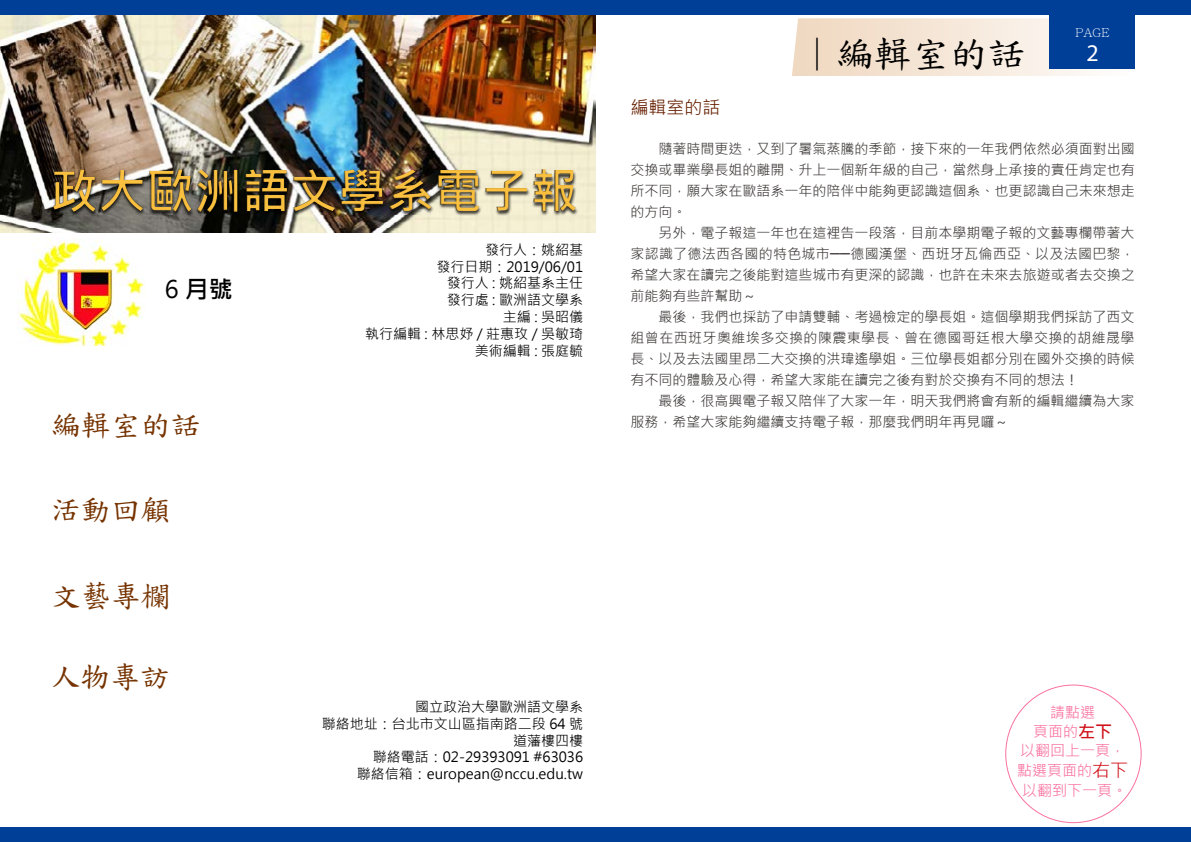
<style>
.page{position:relative;width:1191px;height:842px;background:#fff}
.page>*{position:absolute;margin:0;border:0;box-sizing:border-box;transform-origin:0 0}
.t1{font:700 48px "Microsoft Jheng Hei";color:#fac040}
.t2{font:38px "DF Kai Shu SB Estd BF";color:#000}
.t3{font:30px "DF Kai Shu SB Estd BF";color:#763300}
.t4{font:700 24px "Microsoft Jheng Hei";color:#000}
.t5{font:24px "Myriad Pro";color:#fff}
.t6{font:18px "Microsoft Jheng Hei";color:#662000}
.t7{font:15px/19.5px "Microsoft Jheng Hei";color:#fa71a0;text-align:center}
.t8{font:14px/21px "Microsoft Jheng Hei";color:#3e3a39;text-align:justify}
.t9{font:14px/16.8px "Microsoft Jheng Hei";color:#000;text-align:right}
.t10{font:300 12px "Adobe Ming Std";color:#fff}
.s1{font-weight:400}
.s2{font-size:36px}
.s3{font-weight:700;font-size:17px;color:#d0121b}
.s4{font-size:18px;color:#d0121b}
</style>
<div class="page">
<svg style="left:792px;top:18px;width:343px;height:58px;background:#f5e6d7"></svg>
<div style="left:0;top:0;width:624px;height:14px;background:#003f98"></div>
<div style="left:624px;top:0;width:567px;height:14px;background:#003f98"></div>
<div style="left:0;top:828px;width:624px;height:14px;background:#003f98"></div>
<div style="left:595px;top:828px;width:596px;height:14px;background:#003f98"></div>
<div style="left:1049px;top:12px;width:85px;height:57px;background:#003f98"></div>
<img style="left:0;top:15px;width:595px;height:217px">
<div style="left:41px;top:159px;width:599px;height:67px;background:#000;opacity:.75"></div>
<img style="left:17px;top:238px;width:128px;height:108px">
<h1 class="t1" style="left:50px;top:161px;width:530px">政大歐洲語文學系電子報</h1>
<h3 class="t4" style="left:165px;top:274px;width:69px"><span class="s1">6</span> 月號</h3>
<h3 class="t3" style="left:51px;top:410px;width:167px">編輯室的話</h3>
<h3 class="t3" style="left:51px;top:495px;width:137px">活動回顧</h3>
<h3 class="t3" style="left:51px;top:581px;width:122px">文藝專欄</h3>
<h3 class="t3" style="left:50px;top:662px;width:137px">人物專訪</h3>
<p class="t9" style="left:365px;top:241px;width:219px">發行人：姚紹基<br>發行日期：2019/06/01<br>發行人 : 姚紹基系主任<br>發行處 : 歐洲語文學系<br>主編 : 吳昭儀<br>執行編輯 : 林思妤 / 莊惠玫 / 吳敏琦美術編輯 : 張庭毓</p>
<p class="t9" style="left:322px;top:698px;width:263px">國立政治大學歐洲語文學系<br>聯絡地址：台北市文山區指南路二段 64 號　　　　　道藩樓四樓<br>聯絡電話：02-29393091 #63036<br>聯絡信箱：european@nccu.edu.tw</p>
<p class="t10" style="left:1075px;top:26px;width:36px">PAGE</p>
<h2 class="t2" style="left:808px;top:35px;width:238px"><span class="s2">|</span> 編輯室的話</h2>
<h3 class="t5" style="left:1086px;top:38px;width:14px">2</h3>
<p class="t6" style="left:630px;top:96px;width:91px">編輯室的話</p>
<p class="t8" style="left:630px;top:138px;width:506px;text-indent:28px">隨著時間更迭，又到了暑氣蒸騰的季節，接下來的一年我們依然必須面對出國交換或畢業學長姐的離開、升上一個新年級的自己，當然身上承接的責任肯定也有所不同，願大家在歐語系一年的陪伴中能夠更認識這個系、也更認識自己未來想走的方向。</p>
<p class="t8" style="left:630px;top:222px;width:506px;text-indent:28px">另外，電子報這一年也在這裡告一段落，目前本學期電子報的文藝專欄帶著大家認識了德法西各國的特色城市──德國漢堡、西班牙瓦倫西亞、以及法國巴黎，希望大家在讀完之後能對這些城市有更深的認識，也許在未來去旅遊或者去交換之前能夠有些許幫助～</p>
<p class="t8" style="left:630px;top:306px;width:506px;text-indent:28px">最後，我們也採訪了申請雙輔、考過檢定的學長姐。這個學期我們採訪了西文組曾在西班牙奧維埃多交換的陳震東學長、曾在德國哥廷根大學交換的胡維晟學長、以及去法國里昂二大交換的洪瑋遙學姐。三位學長姐都分別在國外交換的時候有不同的體驗及心得，希望大家能在讀完之後有對於交換有不同的想法！</p>
<p class="t8" style="left:630px;top:390px;width:505px;text-indent:28px">最後，很高興電子報又陪伴了大家一年，明天我們將會有新的編輯繼續為大家服務，希望大家能夠繼續支持電子報，那麼我們明年再見囉～</p>
<p class="t7" style="left:1017px;top:703px;width:113px">請點選<br>頁面的<span class="s3">左下<br></span>以翻回上一頁，點選頁面的<span class="s4">右下</span>以翻到下一頁。</p>
</div>
